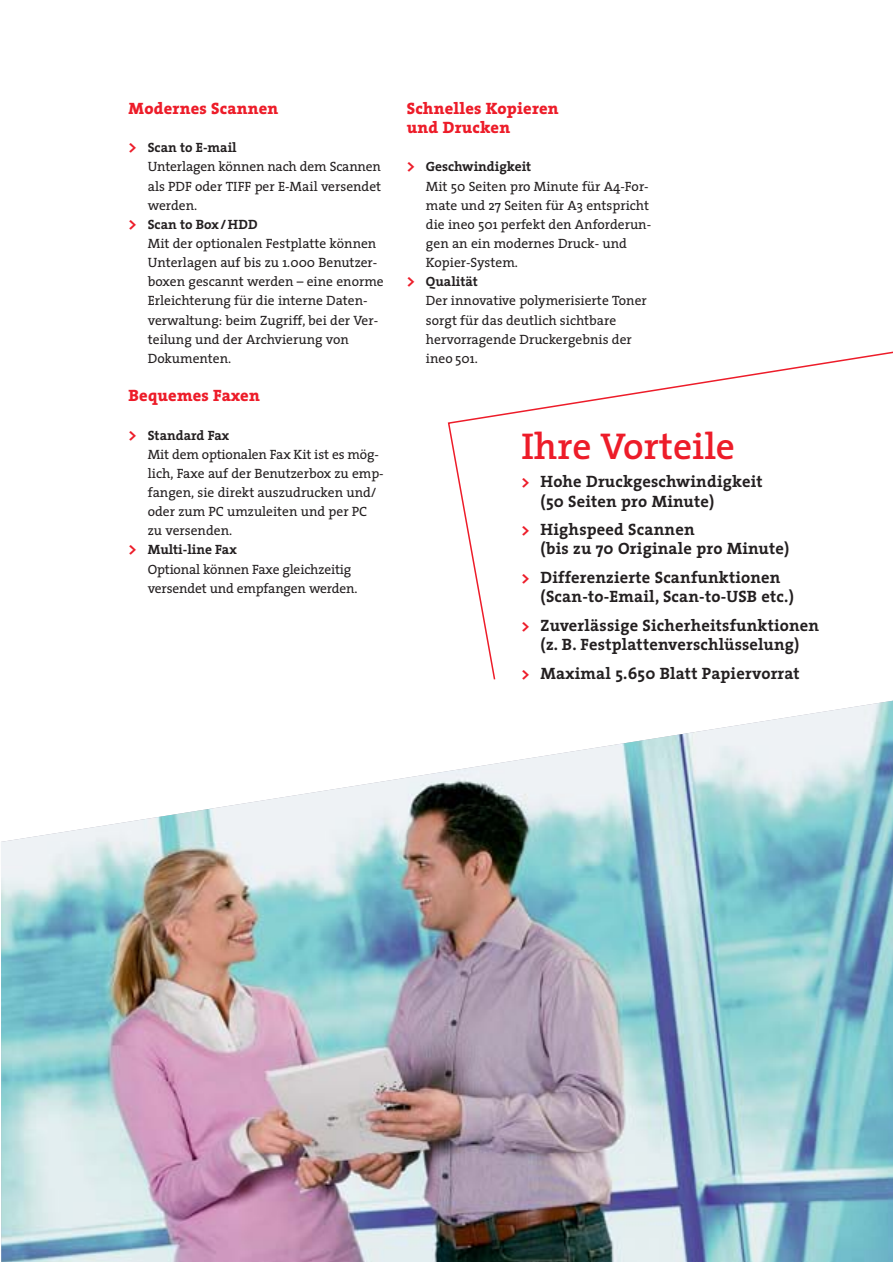
<style>
.page{position:relative;width:893px;height:1262px;background:#fff}
.page>*{position:absolute;margin:0;border:0;box-sizing:border-box;transform-origin:0 0}
.t1{font:600 37.5px "The Serif";color:#ed1c29}
.t2{font:700 16.5px/19.2px "The Serif";letter-spacing:.01em;color:#231f20}
.t3{font:800 16.5px/19.2px "The Serif";letter-spacing:.01em;color:#ed1c29}
.t4{font:13.5px "The Serif";color:#231f20}
.t5{font:700 13.5px "The Serif";color:#231f20}
.s1{font-size:16.5px;color:#ed1c29}
.s2{color:#ed1c29}
</style>
<div class="page">
<img style="left:1px;top:351px;width:891px;height:910px">
<p class="t3" style="left:129px;top:100px;width:151px">Modernes Scannen</p>
<p class="t5" style="left:129px;top:142px;width:110px"><span class="s1">&gt;</span> Scan to E-mail</p>
<p class="t4" style="left:148px;top:161px;width:235px">Unterlagen können nach dem Scan nen</p>
<p class="t4" style="left:148px;top:181px;width:235px">als PDF oder TIFF per E-Mail versendet</p>
<p class="t4" style="left:148px;top:200px;width:51px">werden.</p>
<p class="t5" style="left:129px;top:219px;width:130px"><span class="s1">&gt;</span> Scan to Box / HDD</p>
<p class="t4" style="left:148px;top:238px;width:230px">Mit der optionalen Festplatte können</p>
<p class="t4" style="left:148px;top:257px;width:231px">Unterlagen auf bis zu 1.000 Benutzer -</p>
<p class="t4" style="left:148px;top:276px;width:237px">boxen gescannt werden – eine enorme</p>
<p class="t4" style="left:148px;top:295px;width:221px">Erleichterung für die interne Daten -</p>
<p class="t4" style="left:148px;top:315px;width:232px">verwaltung: beim Zugriff, bei der Ver -</p>
<p class="t4" style="left:148px;top:334px;width:203px">teilung und der Archvierung von</p>
<p class="t4" style="left:148px;top:353px;width:85px">Dokumenten.</p>
<p class="t3" style="left:129px;top:387px;width:133px">Bequemes Faxen</p>
<p class="t5" style="left:129px;top:429px;width:102px"><span class="s1">&gt;</span> Standard Fax</p>
<p class="t4" style="left:148px;top:449px;width:232px">Mit dem optionalen Fax Kit ist es mög-</p>
<p class="t4" style="left:148px;top:468px;width:237px">lich, Faxe auf der Benutzerbox zu emp-</p>
<p class="t4" style="left:148px;top:487px;width:230px">fangen, sie direkt auszudrucken und/</p>
<p class="t4" style="left:148px;top:506px;width:221px">oder zum PC umzuleiten und per PC</p>
<p class="t4" style="left:148px;top:525px;width:86px">zu versenden.</p>
<p class="t5" style="left:129px;top:544px;width:110px"><span class="s1">&gt;</span> Multi-line Fax</p>
<p class="t4" style="left:148px;top:563px;width:205px">Optional können Faxe gleichzeitig</p>
<p class="t4" style="left:148px;top:582px;width:211px">versendet und empfangen werden.</p>
<p class="t3" style="left:406px;top:100px;width:153px">Schnelles Kopieren und Drucken</p>
<p class="t5" style="left:406px;top:161px;width:126px"><span class="s1">&gt;</span> Geschwindigkeit</p>
<p class="t4" style="left:426px;top:181px;width:224px">Mit 50 Seiten pro Minute für A4-For -</p>
<p class="t4" style="left:426px;top:200px;width:224px">mate und 27 Seiten für A3 entspricht</p>
<p class="t4" style="left:426px;top:219px;width:227px">die ineo 501 perfekt den Anforderun -</p>
<p class="t4" style="left:426px;top:238px;width:202px">gen an ein modernes Druck- und</p>
<p class="t4" style="left:426px;top:257px;width:93px">Kopier-System.</p>
<p class="t5" style="left:406px;top:276px;width:72px"><span class="s1">&gt;</span> Qualität</p>
<p class="t4" style="left:426px;top:295px;width:222px">Der innovative polymerisierte Toner</p>
<p class="t4" style="left:426px;top:315px;width:192px">sorgt für das deutlich sichtbare</p>
<p class="t4" style="left:426px;top:334px;width:207px">hervorragende Druckergebnis der</p>
<p class="t4" style="left:426px;top:353px;width:53px">ineo 501.</p>
<h1 class="t1" style="left:521px;top:431px;width:215px">Ihre Vorteile</h1>
<p class="t2" style="left:540px;top:474px;width:223px;text-indent:-19px"><span class="s2">&gt;</span> Hohe Druckgeschwindigkeit (50 Seiten pro Minute)</p>
<p class="t2" style="left:540px;top:521px;width:250px;text-indent:-19px"><span class="s2">&gt;</span> Highspeed Scannen<br>(bis zu 70 Originale pro Minute)</p>
<p class="t2" style="left:540px;top:569px;width:255px;text-indent:-19px"><span class="s2">&gt;</span> Differenzierte Scanfunktionen (Scan-to-Email, Scan-to-USB etc.)</p>
<p class="t2" style="left:521px;top:617px;width:299px;text-align:center"><span class="s2">&gt;</span> Zuverlässige Sicherheitsfunktionen (z. B. Festplattenverschlüsselung)</p>
<p class="t2" style="left:521px;top:665px;width:279px"><span class="s2">&gt;</span> Maximal 5.650 Blatt Papiervorrat</p>
</div>
